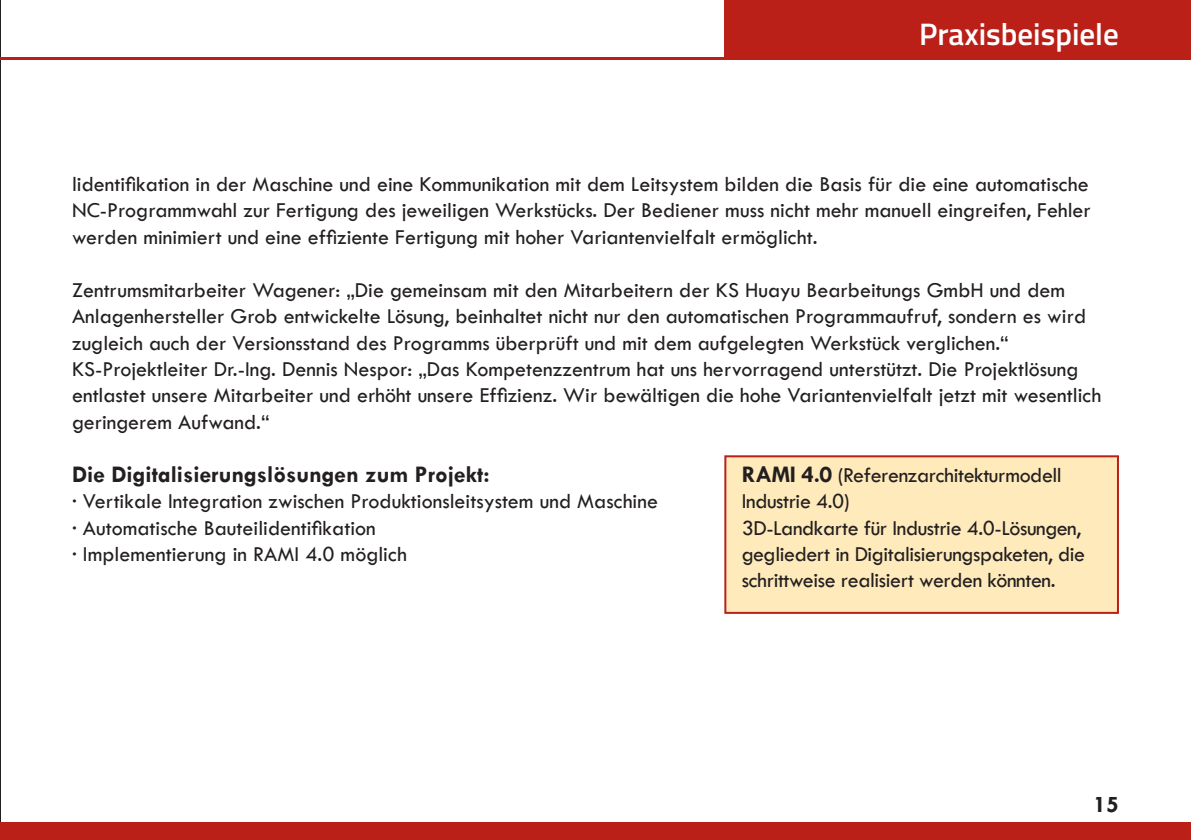
<style>
.page{position:relative;width:1191px;height:840px;background:#fff}
.page>*{position:absolute;margin:0;border:0;box-sizing:border-box;transform-origin:0 0}
.t1{font:600 31px "Titillium Web";color:#fff}
.t2{font:700 24px "Tw Cen";color:#231f20}
.t3{font:22px/26.4px "Tw Cen";color:#231f20}
.t4{font:22px/26.4px "Tw Cen";letter-spacing:-.02em;color:#231f20}
.s1{font-weight:700;font-size:24px}
</style>
<div class="page">
<hr style="left:0;top:0;width:1px;height:839px;background:#231f20">
<div style="left:724px;top:0;width:467px;height:58px;background:#bb2018"></div>
<div style="left:0;top:822px;width:1191px;height:17px;background:#bb2018"></div>
<div style="left:724px;top:455px;width:395px;height:158px;background:#feeaba;border:2px solid #bb2018"></div>
<hr style="left:0;top:57px;width:1191px;height:3px;background:#bb2018">
<h1 class="t1" style="left:919px;top:11px;width:201px">Praxisbeispiele</h1>
<p class="t3" style="left:72px;top:171px;width:1020px;text-align:justify">lidentifikation in der Maschine und eine Kommunikation mit dem Leitsystem bilden die Basis für die eine automatische NC-Programmwahl zur Fertigung des jeweiligen Werkstücks. Der Bediener muss nicht mehr manuell eingreifen, Fehler werden minimiert und eine effiziente Fertigung mit hoher Variantenvielfalt ermöglicht.</p>
<p class="t3" style="left:72px;top:276px;width:1031px">Zentrumsmitarbeiter Wagener: „Die gemeinsam mit den Mitarbeitern der KS Huayu Bearbeitungs GmbH und dem Anlagenhersteller Grob entwickelte Lösung, beinhaltet nicht nur den automatischen Programmaufruf, sondern es wird zugleich auch der Versionsstand des Programms überprüft und mit dem aufgelegten Werkstück verglichen.“ KS-Projektleiter Dr.-Ing. Dennis Nespor: „Das Kompetenzzentrum hat uns hervorragend unterstützt. Die Projektlösung entlastet unsere Mitarbeiter und erhöht unsere Effizienz. Wir bewältigen die hohe Variantenvielfalt jetzt mit wesentlich geringerem Aufwand.“</p>
<p class="t2" style="left:72px;top:459px;width:419px">Die Digitalisierungslösungen zum Projekt:</p>
<p class="t3" style="left:72px;top:487px;width:587px">· Vertikale Integration zwischen Produktionsleitsystem und Maschine · Automatische Bauteilidentifikation<br>· Implementierung in RAMI 4.0 möglich</p>
<p class="t4" style="left:742px;top:461px;width:345px"><span class="s1">RAMI 4.0</span> (Referenzarchitekturmodell Industrie 4.0)<br>3D-Landkarte für Industrie 4.0-Lösungen, gegliedert in Digitalisierungspaketen, die schrittweise realisiert werden könnten.</p>
<p class="t2" style="left:1093px;top:789px;width:27px">15</p>
</div>
